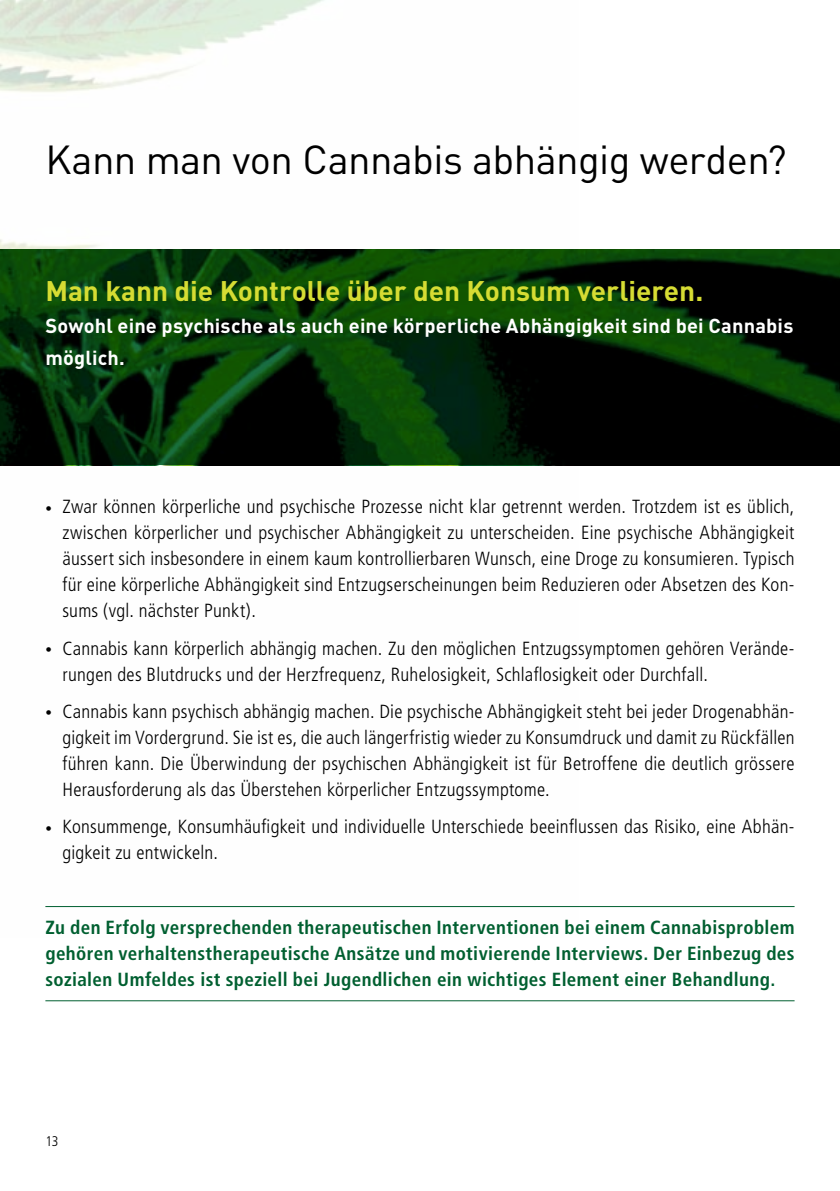
<style>
.page{position:relative;width:840px;height:1191px;background:#fff}
.page>*{position:absolute;margin:0;border:0;box-sizing:border-box;transform-origin:0 0}
.t1{font:40px "DIN";letter-spacing:-.015em;color:#000}
.t2{font:700 28px "DIN";letter-spacing:-.005em;color:#d6dc33}
.t3{font:700 20px/32px "DIN";letter-spacing:.01em;color:#fff}
.t4{font:300 condensed 19px/26px "Frutiger";letter-spacing:.015em;color:#000;text-align:justify}
.t5{font:700 condensed 19px/26px "Frutiger";letter-spacing:.02em;color:#005f30;text-align:justify}
.t6{font:300 condensed 14px "Frutiger";color:#000}
.s1{font-size:13px}
</style>
<div class="page">
<img style="left:0;top:0;width:578px;height:908px">
<svg style="left:0;top:249px;width:839px;height:216px"></svg>
<hr style="left:45px;top:906px;width:749px;height:1px;background:#005f30">
<hr style="left:45px;top:1000px;width:749px;height:1px;background:#005f30">
<h1 class="t1" style="left:45px;top:135px;width:742px">Kann man von Cannabis abhängig werden?</h1>
<h2 class="t2" style="left:45px;top:273px;width:659px">Man kann die Kontrolle über den Konsum verlieren.</h2>
<p class="t3" style="left:45px;top:309px;width:749px">Sowohl eine psychische als auch eine körperliche Abhängigkeit sind bei Cannabis möglich.</p>
<p class="t4" style="left:62px;top:494px;width:733px;text-indent:-17px"><span class="s1">•</span> Zwar können körperliche und psychische Prozesse nicht klar getrennt werden. Trotzdem ist es üblich, zwischen körperlicher und psychischer Abhängigkeit zu unterscheiden. Eine psychische Abhängigkeit äussert sich insbesondere in einem kaum kontrollierbaren Wunsch, eine Droge zu konsumieren. Typisch für eine körperliche Abhängigkeit sind Entzugserscheinungen beim Reduzieren oder Absetzen des Kon&shy;sums (vgl. nächster Punkt).</p>
<p class="t4" style="left:62px;top:635px;width:733px;text-indent:-17px"><span class="s1">•</span> Cannabis kann körperlich abhängig machen. Zu den möglichen Entzugssymptomen gehören Verände&shy;rungen des Blutdrucks und der Herzfrequenz, Ruhelosigkeit, Schlaflosigkeit oder Durchfall.</p>
<p class="t4" style="left:62px;top:699px;width:733px;text-indent:-17px"><span class="s1">•</span> Cannabis kann psychisch abhängig machen. Die psychische Abhängigkeit steht bei jeder Drogenabhän&shy;gigkeit im Vordergrund. Sie ist es, die auch längerfristig wieder zu Konsumdruck und damit zu Rückfällen führen kann. Die Überwindung der psychischen Abhängigkeit ist für Betroffene die deutlich grössere Herausforderung als das Überstehen körperlicher Entzugssymptome.</p>
<p class="t4" style="left:62px;top:814px;width:733px;text-indent:-17px"><span class="s1">•</span> Konsummenge, Konsumhäufigkeit und individuelle Unterschiede beeinflussen das Risiko, eine Abhän&shy;gigkeit zu entwickeln.</p>
<p class="t5" style="left:45px;top:914px;width:750px">Zu den Erfolg versprechenden therapeutischen Interventionen bei einem Cannabisproblem gehören verhaltenstherapeutische Ansätze und motivierende Interviews. Der Einbezug des sozialen Umfeldes ist speziell bei Jugendlichen ein wichtiges Element einer Behandlung.</p>
<p class="t6" style="left:45px;top:1132px;width:15px">13</p>
</div>
